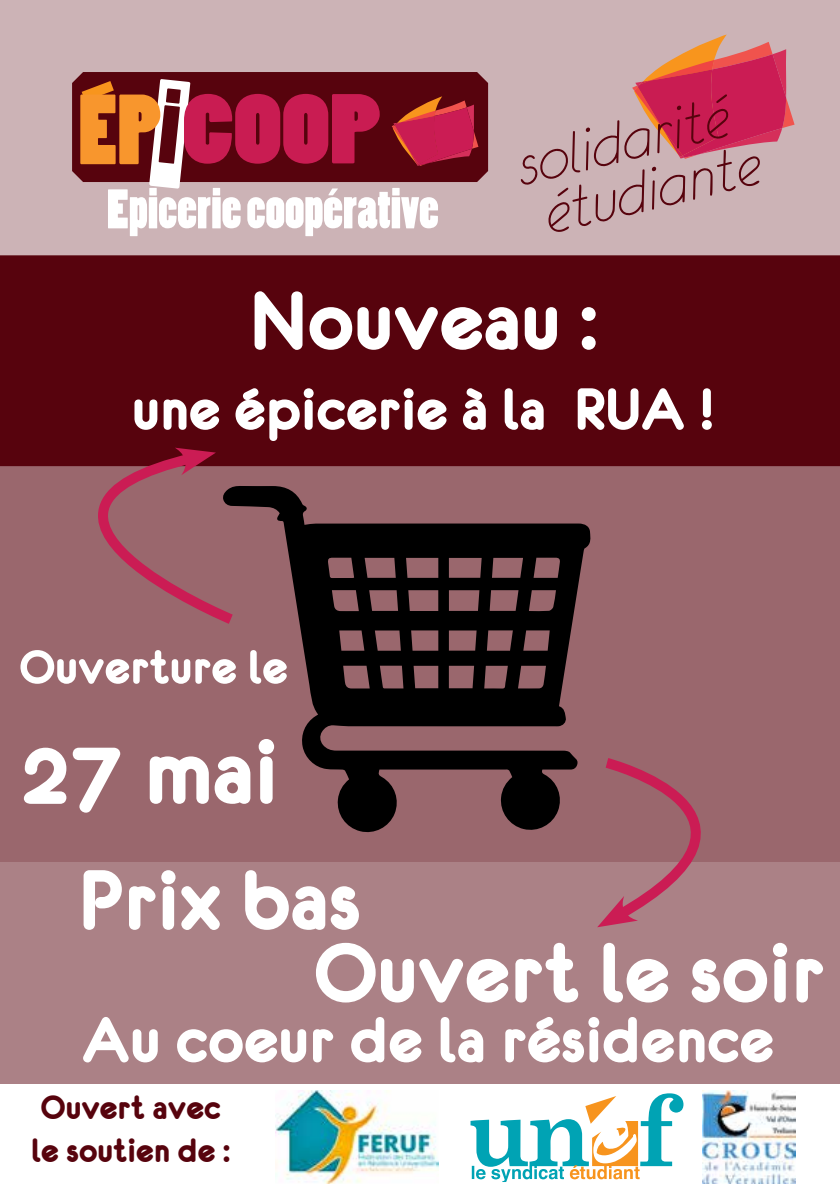
<style>
.page{position:relative;width:840px;height:1191px;background:#fff}
.page>*{position:absolute;margin:0;border:0;box-sizing:border-box;transform-origin:0 0}
.t1{font:100px "Eurofurencebold";color:#fff}
.t2{font:92px "Eurofurencebold";color:#fff}
.t3{font:90px "Eurofurencebold";color:#fff}
.t4{font:70px "Eurofurencebold";color:#fff}
.t5{font:64px "Eurofurencebold";color:#fff}
.t6{font:52px "Poplar Std";color:#fff}
.t7{font:52px "Eurofurencebold";color:#fff}
.t8{font:36px/43.2px "Eurofurencebold";color:#57030d}
</style>
<div class="page">
<div style="left:0;top:0;width:839px;height:255px;background:#ccb3b6"></div>
<div style="left:0;top:862px;width:839px;height:329px;background:#ab8186"></div>
<div style="left:0;top:458px;width:839px;height:404px;background:#9a676d"></div>
<div style="left:0;top:255px;width:839px;height:211px;background:#57030d"></div>
<svg style="left:520px;top:34px;width:274px;height:198px"></svg>
<svg style="left:597px;top:758px;width:104px;height:170px"></svg>
<div style="left:0;top:1084px;width:839px;height:107px;background:#fff"></div>
<img style="left:275px;top:1090px;width:163px;height:93px">
<svg style="left:471px;top:1093px;width:212px;height:88px"></svg>
<img style="left:702px;top:1090px;width:93px;height:93px">
<div style="left:72px;top:72px;width:416px;height:110px;background:#57030d"></div>
<svg style="left:391px;top:96px;width:87px;height:70px"></svg>
<svg style="left:72px;top:73px;width:307px;height:116px"></svg>
<svg style="left:241px;top:486px;width:350px;height:347px"></svg>
<svg style="left:0;top:446px;width:241px;height:178px"></svg>
<svg style="left:175px;top:448px;width:41px;height:27px"></svg>
<h3 class="t6" style="left:107px;top:181px;width:333px">Epicerie coopérative</h3>
<h3 class="t3" style="left:249px;top:275px;width:349px">Nouveau :</h3>
<h3 class="t5" style="left:132px;top:377px;width:583px">une épicerie à la RUA !</h3>
<h3 class="t7" style="left:19px;top:641px;width:270px">Ouverture le</h3>
<h1 class="t1" style="left:19px;top:721px;width:260px">27 mai</h1>
<h2 class="t2" style="left:78px;top:854px;width:284px">Prix bas</h2>
<h2 class="t2" style="left:314px;top:926px;width:512px">Ouvert le soir</h2>
<h3 class="t4" style="left:82px;top:1004px;width:693px">Au coeur de la résidence</h3>
<p class="t8" style="left:31px;top:1085px;width:200px">Ouvert avec le soutien de :</p>
</div>
